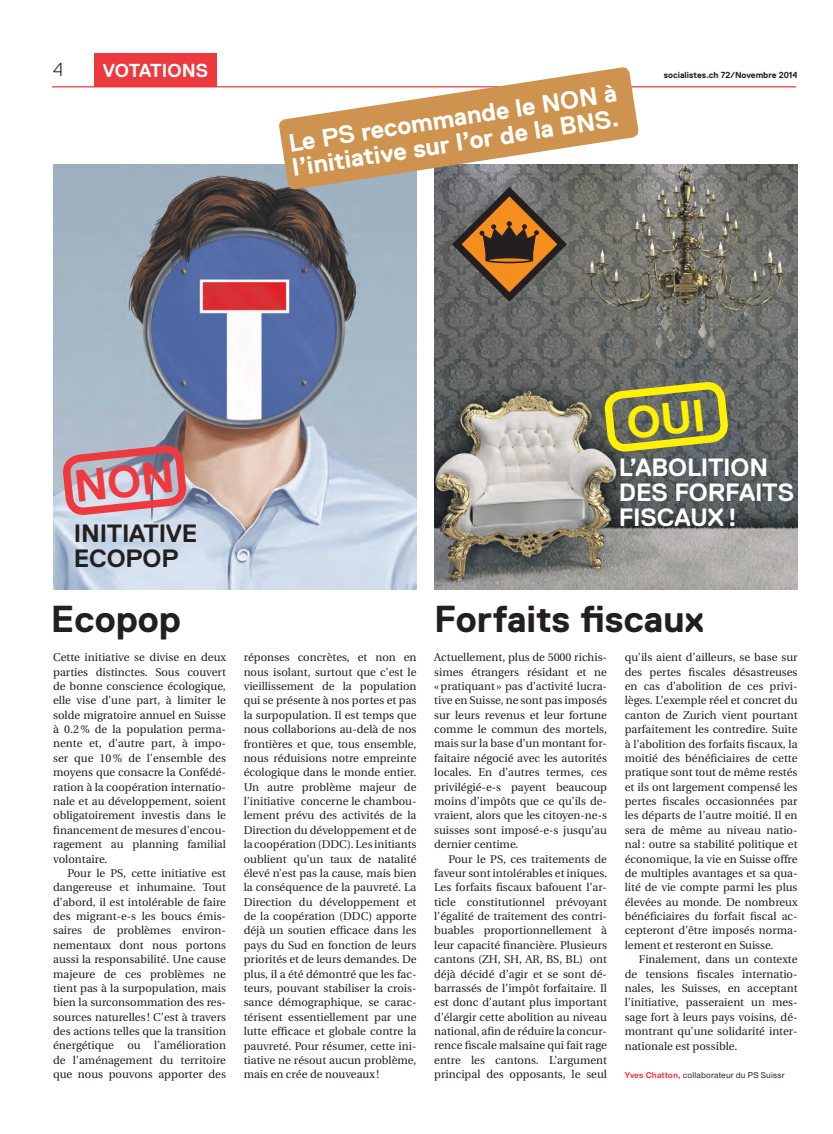
<style>
.page{position:relative;width:833px;height:1134px;background:#fff}
.page>*{position:absolute;margin:0;border:0;box-sizing:border-box;transform-origin:0 0}
.t1{font:700 37.5px "Replica";color:#231f20}
.t2{font:700 25px/25px "Replica";letter-spacing:-.01em;color:#fff}
.t3{font:700 25px/25px "Replica";letter-spacing:-.015em;color:#231f20}
.t4{font:700 18.75px "Replica";letter-spacing:-.005em;color:#fff}
.t5{font:300 18.75px "Replica";color:#231f20}
.t6{font:11.25px/14.4px "Utopia";color:#231f20;text-align:justify}
.t7{font:500 8.75px "Nimbus San Nov";letter-spacing:.02em;color:#231f20}
.t8{font:700 8.75px "Replica";color:#231f20}
.s1{font-weight:700;color:#ee3a3e}
</style>
<div class="page">
<div style="left:94px;top:53px;width:122px;height:34px;background:#ee3a3e"></div>
<hr style="left:52px;top:86px;width:744px;height:1px;background:#ee3a3e">
<img style="left:434px;top:165px;width:363px;height:424px">
<svg style="left:457px;top:192px;width:105px;height:105px;background:#876139"></svg>
<div style="left:453px;top:188px;width:112px;height:112px;border:7px solid #231f20;border-radius:50%"></div>
<svg style="left:479px;top:221px;width:60px;height:44px;background:#7d4e1f"></svg>
<img style="left:53px;top:165px;width:363px;height:424px">
<svg style="left:278px;top:67px;width:361px;height:123px;fill:#ce934f"></svg>
<svg style="left:604px;top:255px;width:124px;height:194px;background:#79795d"></svg>
<svg style="left:63px;top:319px;width:123px;height:194px;background:#a8a4b5"></svg>
<h3 class="t5" style="left:53px;top:59px;width:11px">4</h3>
<h3 class="t4" style="left:103px;top:60px;width:107px">VOTATIONS</h3>
<p class="t8" style="left:664px;top:70px;width:135px">socialistes.ch 72/Novembre 2014</p>
<h2 class="t2" style="left:287px;top:132px;width:333px;rotate:-9deg">Le PS recommande le NON à l’initiative sur l’or de la BNS.</h2>
<h2 class="t3" style="left:74px;top:521px;width:125px">INITIATIVE<br>ECOPOP</h2>
<h1 class="t1" style="left:51px;top:598px;width:132px">Ecopop</h1>
<p class="t6" style="left:53px;top:650px;width:174px">Cette initiative se divise en deux parties distinctes. Sous couvert de bonne conscience écologique, elle vise d’une part, à limiter le solde migratoire annuel en Suisse à 0.2% de la population perma&shy;nente et, d’autre part, à impo&shy;ser que 10% de l’ensemble des moyens que consacre la Confédé&shy;ration à la coopération internatio&shy;nale et au développement, soient obligatoirement investis dans le financement de mesures d’encou&shy;ragement au planning familial volontaire.</p>
<p class="t6" style="left:53px;top:866px;width:174px;text-indent:14px">Pour le PS, cette initiative est dangereuse et inhumaine. Tout d’abord, il est intolérable de faire des migrant-e-s les boucs émis&shy;saires de problèmes environ&shy;nementaux dont nous portons aussi la responsabilité. Une cause majeure de ces problèmes ne tient pas à la surpopulation, mais bien la surconsommation des res&shy;sources naturelles ! C’est à travers des actions telles que la transition énergétique ou l’amélioration de l’aménagement du territoire que nous pouvons apporter des</p>
<h2 class="t2" style="left:619px;top:455px;width:177px">L’ABOLITION<br>DES FORFAITS<br>FISCAUX!</h2>
<p class="t6" style="left:244px;top:650px;width:174px">réponses concrètes, et non en nous isolant, surtout que c’est le vieillissement de la population qui se présente à nos portes et pas la surpopulation. Il est temps que nous collaborions au-delà de nos frontières et que, tous ensemble, nous réduisions notre empreinte écologique dans le monde entier.<br>Un autre problème majeur de l’initiative concerne le chambou&shy;lement prévu des activités de la Direction du développement et de la coopération (DDC). Les initiants oublient qu’un taux de natalité élevé n’est pas la cause, mais bien la conséquence de la pauvreté. La Direction du développement et de la coopération (DDC) apporte déjà un soutien efficace dans les pays du Sud en fonction de leurs priorités et de leurs demandes. De plus, il a été démontré que les fac&shy;teurs, pouvant stabiliser la crois&shy;sance démographique, se carac&shy;térisent essentiellement par une lutte efficace et globale contre la pauvreté. Pour résumer, cette ini&shy;tiative ne résout aucun problème, mais en crée de nouveaux !</p>
<h1 class="t1" style="left:434px;top:598px;width:271px">Forfaits fiscaux</h1>
<p class="t6" style="left:434px;top:650px;width:174px">Actuellement, plus de 5000 richis&shy;simes étrangers résidant et ne «pratiquant » pas d’activité lucra&shy;tive en Suisse, ne sont pas imposés sur leurs revenus et leur fortune comme le commun des mortels, mais sur la base d’un montant for&shy;faitaire négocié avec les autorités locales. En d’autres termes, ces privilégié-e-s payent beaucoup moins d’impôts que ce qu’ils de&shy;vraient, alors que les citoyen-ne-s suisses sont imposé-e-s jusqu’au dernier centime.</p>
<p class="t6" style="left:434px;top:852px;width:174px;text-indent:14px">Pour le PS, ces traitements de faveur sont intolérables et iniques.<br>Les forfaits fiscaux bafouent l’ar&shy;ticle constitutionnel prévoyant l’égalité de traitement des contri&shy;buables proportionnellement à leur capacité financière. Plusieurs cantons (ZH, SH, AR, BS, BL) ont déjà décidé d’agir et se sont dé&shy;barrassés de l’impôt forfaitaire. Il est donc d’autant plus important d’élargir cette abolition au niveau national, afin de réduire la concur&shy;rence fiscale malsaine qui fait rage entre les cantons. L’argument principal des opposants, le seul</p>
<p class="t6" style="left:625px;top:650px;width:174px">qu’ils aient d’ailleurs, se base sur des pertes fiscales désastreuses en cas d’abolition de ces privi&shy;lèges. L’exemple réel et concret du canton de Zurich vient pourtant parfaitement les contredire. Suite à l’abolition des forfaits fiscaux, la moitié des bénéficiaires de cette pratique sont tout de même restés et ils ont largement compensé les pertes fiscales occasionnées par les départs de l’autre moitié. Il en sera de même au niveau natio&shy;nal: outre sa stabilité politique et économique, la vie en Suisse offre de multiples avantages et sa qua&shy;lité de vie compte parmi les plus élevées au monde. De nombreux bénéficiaires du forfait fiscal ac&shy;cepteront d’être imposés norma&shy;lement et resteront en Suisse.</p>
<p class="t6" style="left:625px;top:952px;width:174px;text-indent:14px">Finalement, dans un contexte de tensions fiscales internatio&shy;nales, les Suisses, en acceptant l’initiative, passeraient un mes&shy;sage fort à leurs pays voisins, dé&shy;montrant qu’une solidarité inter&shy;nationale est possible.</p>
<p class="t7" style="left:625px;top:1070px;width:161px"><span class="s1">Yves Chatton,</span> collaborateur du PS Suissr</p>
</div>
